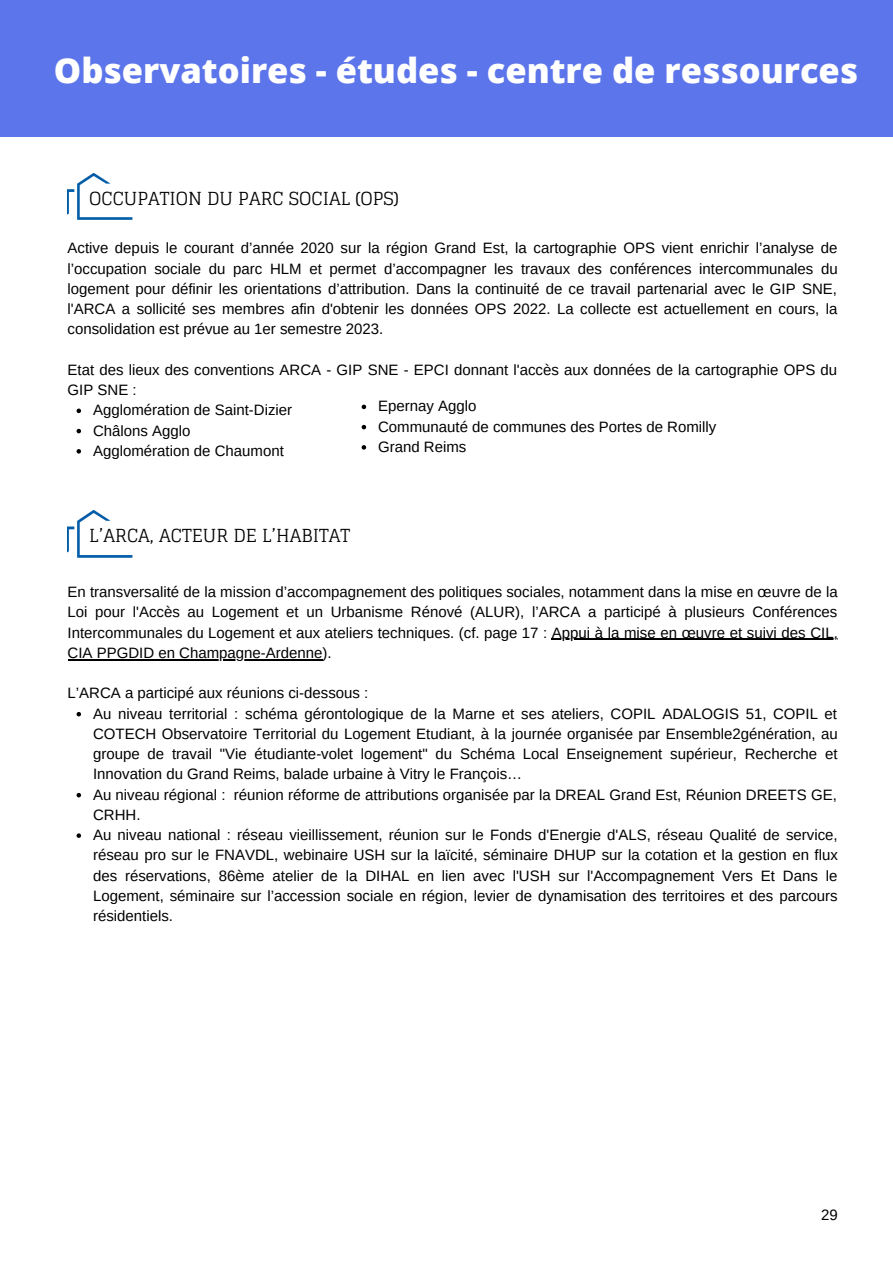
<style>
.page{position:relative;width:893px;height:1264px;background:#fff}
.page>*{position:absolute;margin:0;border:0;box-sizing:border-box;transform-origin:0 0}
.t1{font:800 34.5px "Open Sans";color:#fff}
.t2{font:18px "Glegoo";color:#000}
.t3{font:15px/20.2px "Arimo";color:#000;text-align:justify}
</style>
<div class="page">
<div style="left:0;top:0;width:892px;height:137px;background:#5c75ea"></div>
<svg style="left:77px;top:408px;width:4px;height:5px"></svg>
<svg style="left:77px;top:429px;width:4px;height:4px"></svg>
<svg style="left:77px;top:449px;width:4px;height:4px"></svg>
<img style="left:67px;top:173px;width:66px;height:47px">
<img style="left:67px;top:510px;width:66px;height:48px">
<svg style="left:77px;top:712px;width:4px;height:4px"></svg>
<svg style="left:77px;top:793px;width:4px;height:4px"></svg>
<svg style="left:77px;top:833px;width:4px;height:4px"></svg>
<hr style="left:551px;top:639px;width:286px;height:1px;background:#000">
<hr style="left:68px;top:659px;width:254px;height:1px;background:#000">
<svg style="left:361px;top:404px;width:5px;height:5px"></svg>
<svg style="left:361px;top:425px;width:5px;height:4px"></svg>
<svg style="left:361px;top:445px;width:5px;height:4px"></svg>
<p class="t1" style="left:54px;top:46px;width:805px">Observatoires - études - centre de ressources</p>
<p class="t2" style="left:89px;top:188px;width:311px">OCCUPATION DU PARC SOCIAL (OPS)</p>
<p class="t3" style="left:68px;top:238px;width:771px">Active depuis le courant d’année 2020 sur la région Grand Est, la cartographie OPS vient enrichir l’analyse de l’occupation sociale du parc HLM et permet d’accompagner les travaux des conférences intercommunales du logement pour définir les orientations d’attribution. Dans la continuité de ce travail partenarial avec le GIP SNE, l'ARCA a sollicité ses membres afin d'obtenir les données OPS 2022. La collecte est actuellement en cours, la consolidation est prévue au 1er semestre 2023.</p>
<p class="t3" style="left:68px;top:359px;width:771px">Etat des lieux des conventions ARCA - GIP SNE - EPCI donnant l'accès aux données de la cartographie OPS du<br>GIP SNE :</p>
<p class="t3" style="left:93px;top:400px;width:201px">Agglomération de Saint-Dizier</p>
<p class="t3" style="left:93px;top:420px;width:99px">Châlons Agglo</p>
<p class="t3" style="left:93px;top:440px;width:192px">Agglomération de Chaumont</p>
<p class="t2" style="left:89px;top:525px;width:262px">L’ARCA, ACTEUR DE L’HABITAT</p>
<p class="t3" style="left:378px;top:396px;width:100px">Epernay Agglo</p>
<p class="t3" style="left:378px;top:416px;width:340px">Communauté de communes des Portes de Romilly</p>
<p class="t3" style="left:378px;top:436px;width:90px">Grand Reims</p>
<p class="t3" style="left:68px;top:582px;width:771px">En transversalité de la mission d’accompagnement des politiques sociales, notamment dans la mise en œuvre de la Loi pour l'Accès au Logement et un Urbanisme Rénové (ALUR), l’ARCA a participé à plusieurs Conférences Intercommunales du Logement et aux ateliers techniques. (cf. page 17 : Appui à la mise en œuvre et suivi des CIL, CIA PPGDID en Champagne-Ardenne).</p>
<p class="t3" style="left:68px;top:683px;width:302px">L’ARCA a participé aux réunions ci-dessous :</p>
<p class="t3" style="left:93px;top:703px;width:746px">Au niveau territorial : schéma gérontologique de la Marne et ses ateliers, COPIL ADALOGIS 51, COPIL et COTECH Observatoire Territorial du Logement Etudiant, à la journée organisée par Ensemble2génération, au groupe de travail "Vie étudiante-volet logement" du Schéma Local Enseignement supérieur, Recherche et Innovation du Grand Reims, balade urbaine à Vitry le François…</p>
<p class="t3" style="left:93px;top:784px;width:745px">Au niveau régional : réunion réforme de attributions organisée par la DREAL Grand Est, Réunion DREETS GE,<br>CRHH.</p>
<p class="t3" style="left:93px;top:824px;width:746px">Au niveau national : réseau vieillissement, réunion sur le Fonds d'Energie d'ALS, réseau Qualité de service, réseau pro sur le FNAVDL, webinaire USH sur la laïcité, séminaire DHUP sur la cotation et la gestion en flux des réservations, 86ème atelier de la DIHAL en lien avec l'USH sur l'Accompagnement Vers Et Dans le Logement, séminaire sur l’accession sociale en région, levier de dynamisation des territoires et des parcours résidentiels.</p>
<p class="t3" style="left:821px;top:1204px;width:18px">29</p>
</div>
